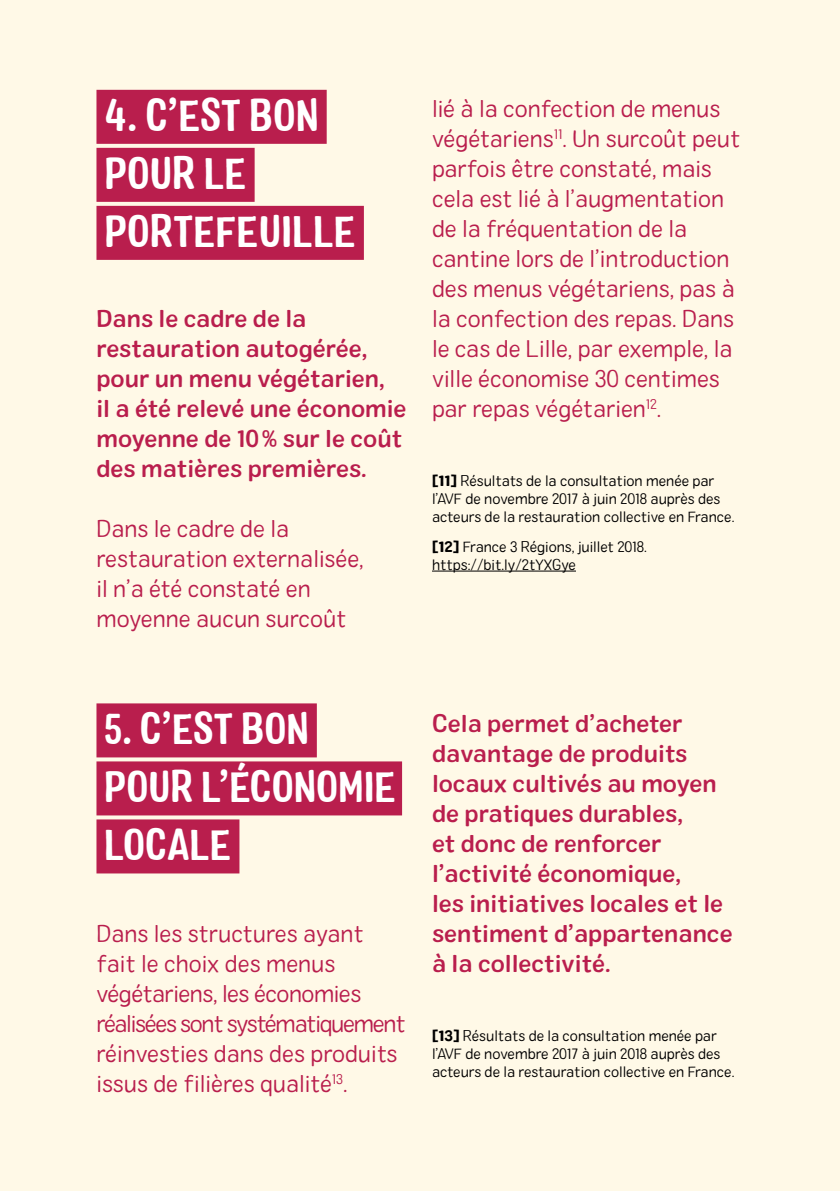
<style>
.page{position:relative;width:840px;height:1191px;background:#fff}
.page>*{position:absolute;margin:0;border:0;box-sizing:border-box;transform-origin:0 0}
.t1{font:43px/58px "Colby Nr Bld";color:#fff}
.t2{font:42px/58px "Colby Nr Bld";color:#fff}
.t3{font:24px/30px "Colby St Lt";color:#b91e4d}
.t4{font:24px/30px "Colby St Med";color:#b91e4d}
.t5{font:15px/18px "Colby St Lt";color:#000}
.s1{font-family:"Colby St Bld"}
</style>
<div class="page">
<div style="left:0;top:0;width:839px;height:1191px;background:#fff9e7"></div>
<div style="left:96px;top:90px;width:230px;height:54px;background:#b91e4d"></div>
<div style="left:96px;top:148px;width:158px;height:54px;background:#b91e4d"></div>
<div style="left:96px;top:206px;width:267px;height:54px;background:#b91e4d"></div>
<hr style="left:432px;top:570px;width:143px;height:1px;background:#000">
<div style="left:96px;top:703px;width:220px;height:54px;background:#b91e4d"></div>
<div style="left:96px;top:761px;width:306px;height:54px;background:#b91e4d"></div>
<div style="left:96px;top:819px;width:143px;height:54px;background:#b91e4d"></div>
<h1 class="t1" style="left:104px;top:87px;width:253px">4. C’EST BON<br>POUR LE<br>PORTEFEUILLE</h1>
<p class="t4" style="left:96px;top:304px;width:311px">Dans le cadre de la restauration autogérée, pour un menu végétarien,<br>il a été relevé une économie moyenne de 10% sur le coût des matières premières.</p>
<p class="t3" style="left:96px;top:513px;width:268px">Dans le cadre de la restauration externalisée, il n’a été constaté en moyenne aucun surcoût</p>
<p class="t3" style="left:432px;top:93px;width:310px">lié à la confection de menus végétariens<sup>11</sup>. Un surcoût peut parfois être constaté, mais cela est lié à l’augmentation de la fréquentation de la cantine lors de l’introduction des menus végétariens, pas à la confection des repas. Dans le cas de Lille, par exemple, la ville économise 30 centimes par repas végétarien<sup>12</sup>.</p>
<p class="t5" style="left:432px;top:472px;width:304px"><span class="s1">[11]</span> Résultats de la consultation menée par l’AVF de novembre 2017 à juin 2018 auprès des acteurs de la restauration collective en France.</p>
<p class="t5" style="left:432px;top:537px;width:216px"><span class="s1">[12]</span> France 3 Régions, juillet 2018. https://bit.ly/2tYXGye</p>
<h2 class="t2" style="left:104px;top:701px;width:293px">5. C’EST BON<br>POUR L’ÉCONOMIE<br>LOCALE</h2>
<p class="t3" style="left:96px;top:918px;width:310px">Dans les structures ayant fait le choix des menus végétariens, les économies réalisées sont systématiquement réinvesties dans des produits issus de filières qualité<sup>13</sup>.</p>
<p class="t4" style="left:432px;top:709px;width:302px">Cela permet d’acheter davantage de produits locaux cultivés au moyen de pratiques durables,<br>et donc de renforcer l’activité économique,<br>les initiatives locales et le sentiment d’appartenance à la collectivité.</p>
<p class="t5" style="left:432px;top:1027px;width:304px"><span class="s1">[13]</span> Résultats de la consultation menée par l’AVF de novembre 2017 à juin 2018 auprès des acteurs de la restauration collective en France.</p>
</div>
